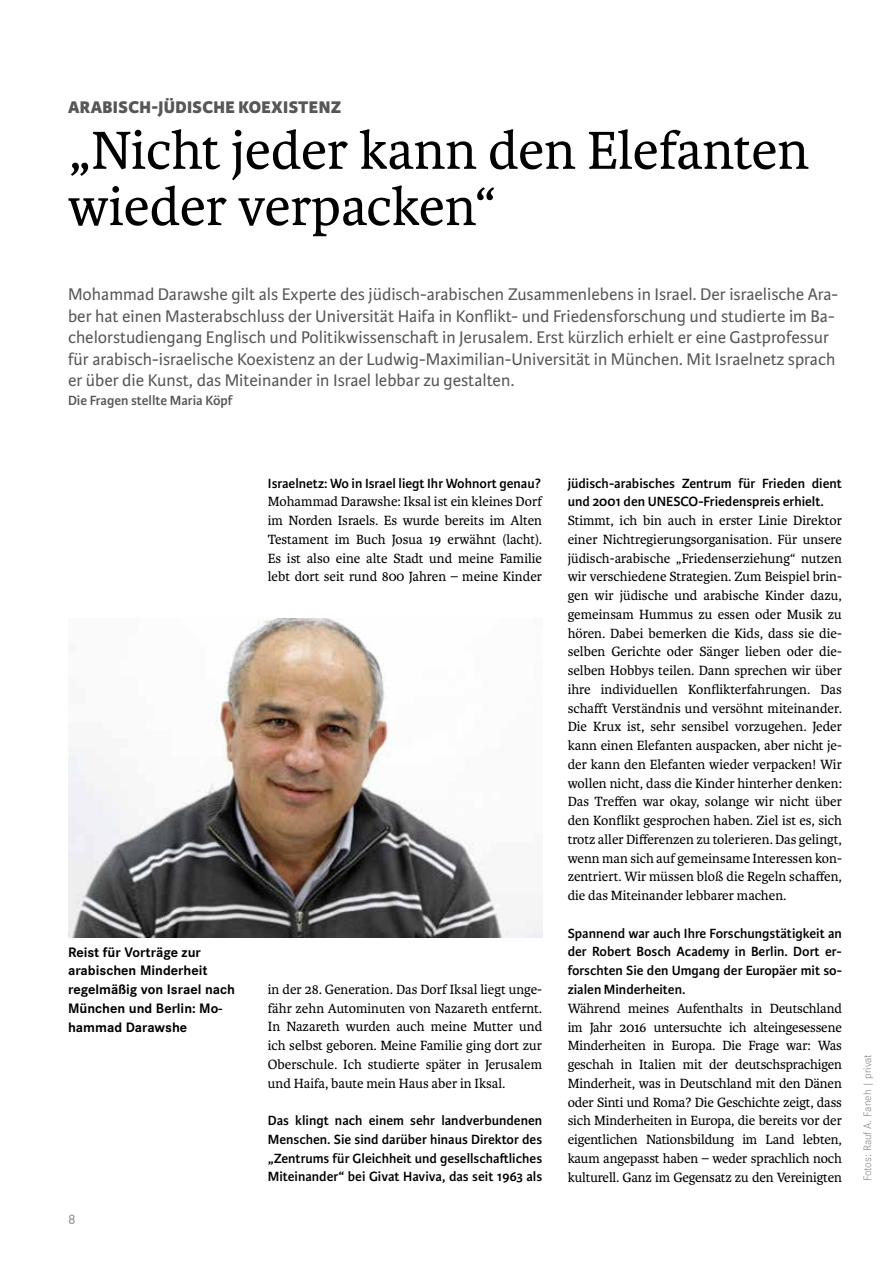
<style>
.page{position:relative;width:893px;height:1263px;background:#fff}
.page>*{position:absolute;margin:0;border:0;box-sizing:border-box;transform-origin:0 0}
.t1{font:57px/56.2px "Karmina";color:#000}
.t2{font:18px/21.6px "Karmina Sans";color:#575756}
.t3{font:800 18px "Karmina Sans";letter-spacing:.02em;color:#575756}
.t4{font:14.25px/18.8px "Karmina";color:#000;text-align:justify}
.t5{font:600 14.25px/18.8px "Karmina Sans";color:#000;text-align:justify}
.t6{font:700 14.25px/18.8px "Corporate S";color:#000}
.t7{font:600 14.25px "Karmina Sans";color:#575756}
.t8{font:14.25px "Corporate S";color:#878787}
.t9{font:300 11.25px "Corporate S";color:#878787}
</style>
<div class="page">
<img style="left:68px;top:619px;width:474px;height:319px">
<p class="t3" style="left:68px;top:96px;width:275px">ARABISCH-JÜDISCHE KOEXISTENZ</p>
<h1 class="t1" style="left:68px;top:123px;width:743px">„Nicht jeder kann den Elefanten wieder verpacken“</h1>
<p class="t2" style="left:68px;top:284px;width:772px">Mohammad Darawshe gilt als Experte des jüdisch-arabischen Zusammenlebens in Israel. Der israelische Ara&shy;ber hat einen Masterabschluss der Universität Haifa in Konflikt- und Friedensforschung und studierte im Ba&shy;chelorstudiengang Englisch und Politikwissenschaft in Jerusalem. Erst kürzlich erhielt er eine Gastprofessur für arabisch-israelische Koexistenz an der Ludwig-Maximilian-Universität in München. Mit Israelnetz sprach er über die Kunst, das Miteinander in Israel lebbar zu gestalten.</p>
<p class="t7" style="left:68px;top:392px;width:166px">Die Fragen stellte Maria Köpf</p>
<p class="t6" style="left:68px;top:942px;width:169px">Reist für Vorträge zur arabischen Minderheit regelmäßig von Israel nach<br>München und Berlin: Mo&shy;hammad Darawshe</p>
<p class="t8" style="left:68px;top:1209px;width:9px">8</p>
<p class="t5" style="left:268px;top:474px;width:275px">Israelnetz: Wo in Israel liegt Ihr Wohnort genau?</p>
<p class="t4" style="left:268px;top:492px;width:276px">Mohammad Darawshe: Iksal ist ein kleines Dorf im Norden Israels. Es wurde bereits im Alten Testament im Buch Josua 19 erwähnt (lacht).<br>Es ist also eine alte Stadt und meine Familie lebt dort seit rund 800 Jahren – meine Kinder</p>
<p class="t4" style="left:268px;top:980px;width:276px">in der 28. Generation. Das Dorf Iksal liegt unge&shy;fähr zehn Autominuten von Nazareth entfernt.<br>In Nazareth wurden auch meine Mutter und ich selbst geboren. Meine Familie ging dort zur Oberschule. Ich studierte später in Jerusalem und Haifa, baute mein Haus aber in Iksal.</p>
<p class="t5" style="left:268px;top:1111px;width:276px">Das klingt nach einem sehr landverbundenen Menschen. Sie sind darüber hinaus Direktor des „Zentrums für Gleichheit und gesellschaftliches Miteinander“ bei Givat Haviva, das seit 1963 als</p>
<p class="t5" style="left:568px;top:474px;width:276px">jüdisch-arabisches Zentrum für Frieden dient und 2001 den UNESCO-Friedenspreis erhielt.</p>
<p class="t4" style="left:568px;top:511px;width:276px">Stimmt, ich bin auch in erster Linie Direktor einer Nichtregierungsorganisation. Für unsere jüdisch-arabische „Friedenserziehung“ nutzen wir verschiedene Strategien. Zum Beispiel brin&shy;gen wir jüdische und arabische Kinder dazu, gemeinsam Hummus zu essen oder Musik zu hören. Dabei bemerken die Kids, dass sie die&shy;selben Gerichte oder Sänger lieben oder die&shy;selben Hobbys teilen. Dann sprechen wir über ihre individuellen Konflikterfahrungen. Das schafft Verständnis und versöhnt miteinander.<br>Die Krux ist, sehr sensibel vorzugehen. Jeder kann einen Elefanten auspacken, aber nicht je&shy;der kann den Elefanten wieder verpacken! Wir wollen nicht, dass die Kinder hinterher denken:<br>Das Treffen war okay, solange wir nicht über den Konflikt gesprochen haben. Ziel ist es, sich trotz aller Differenzen zu tolerieren. Das gelingt, wenn man sich auf gemeinsame Interessen kon&shy;zentriert. Wir müssen bloß die Regeln schaffen, die das Miteinander lebbarer machen.</p>
<p class="t5" style="left:568px;top:924px;width:276px">Spannend war auch Ihre Forschungstätigkeit an der Robert Bosch Academy in Berlin. Dort er&shy;forschten Sie den Umgang der Europäer mit so&shy;zialen Minderheiten.</p>
<p class="t4" style="left:568px;top:999px;width:276px">Während meines Aufenthalts in Deutschland im Jahr 2016 untersuchte ich alteingesessene Minderheiten in Europa. Die Frage war: Was geschah in Italien mit der deutschsprachigen Minderheit, was in Deutschland mit den Dänen oder Sinti und Roma? Die Geschichte zeigt, dass sich Minderheiten in Europa, die bereits vor der eigentlichen Nationsbildung im Land lebten, kaum angepasst haben – weder sprachlich noch kulturell. Ganz im Gegensatz zu den Vereinigten</p>
<p class="t9" style="left:860px;top:1181px;width:129px;rotate:-90deg">Fotos: Rauf A. Faneh | privat</p>
</div>
